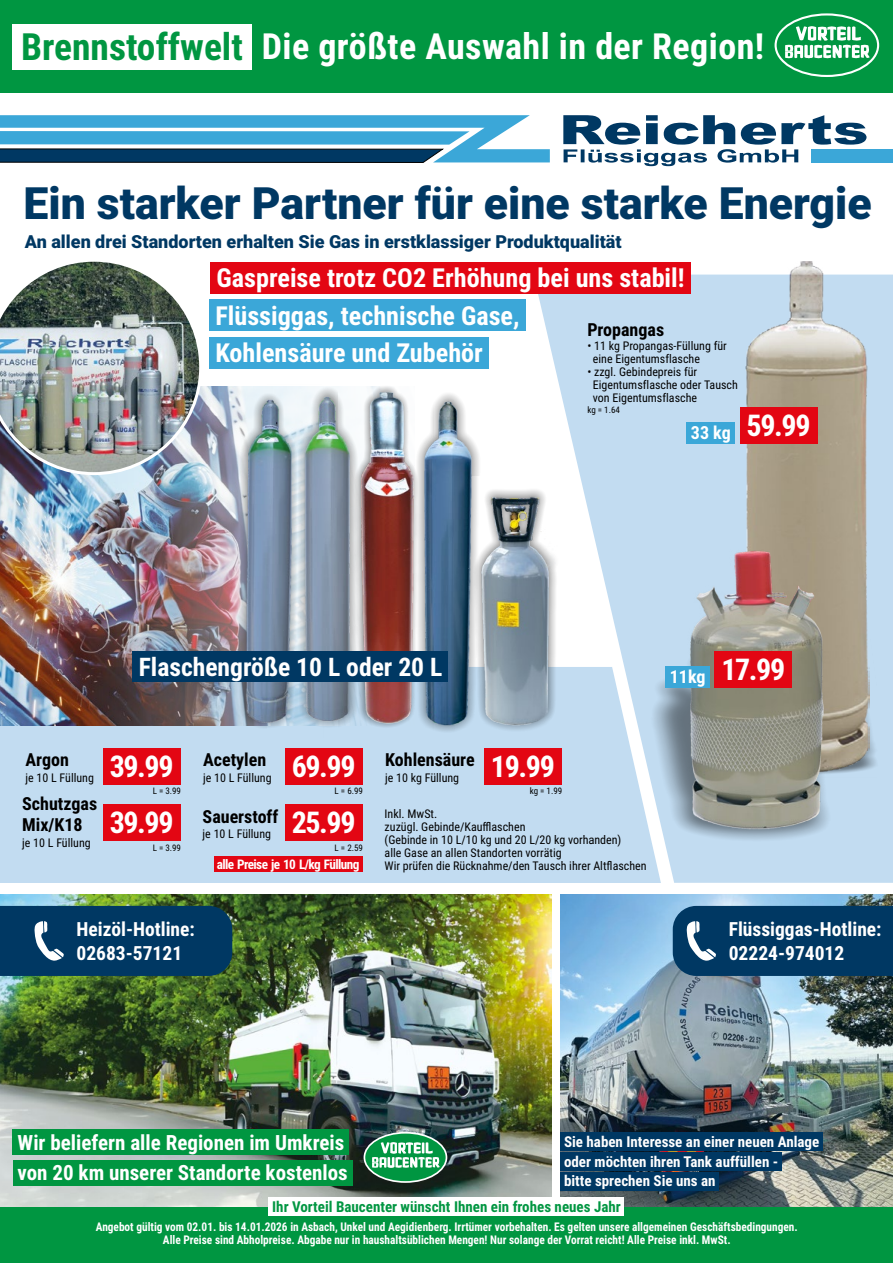
<style>
.page{position:relative;width:893px;height:1263px;background:#fff}
.page>*{position:absolute;margin:0;border:0;box-sizing:border-box;transform-origin:0 0}
.t1{font:900 44.55px "Roboto";color:#003863}
.t2{font:700 36px "Roboto Condensed";letter-spacing:.01em;color:#fff}
.t3{font:700 30px/56.6px "Roboto Condensed";letter-spacing:-.045em;color:#fff}
.t4{font:700 26.1px/37.7px "Roboto Condensed";color:#fff}
.t5{font:700 25.65px "Roboto Condensed";color:#fff}
.t6{font:700 21px/30.3px "Roboto Condensed";color:#fff}
.t7{font:700 19.5px/23.4px "Roboto Condensed";color:#fff}
.t8{font:900 18px "Roboto";color:#003863}
.t9{font:700 18px/21.6px "Roboto Condensed";color:#000}
.t10{font:700 15px/19.8px "Roboto Condensed";color:#fff}
.t11{font:700 15px "Roboto Condensed";color:#009641}
.t12{font:700 13.35px "Roboto Condensed";letter-spacing:-.045em;color:#fff}
.t13{font:12px/12.9px "Roboto Condensed";color:#000}
.t14{font:700 12px/12.9px "Roboto Condensed";color:#fff;text-align:center;scale:.94 1}
.t15{font:9px "Roboto Condensed";color:#000}
.s1{font-size:37.5px;color:#009641}
</style>
<div class="page">
<img style="left:0;top:894px;width:551px;height:313px">
<svg style="left:0;top:115px;width:550px;height:48px"></svg>
<svg style="left:563px;top:115px;width:303px;height:51px"></svg>
<div style="left:811px;top:149px;width:82px;height:13px;background:#3ba7d8"></div>
<div style="left:13px;top:1130px;width:336px;height:25px;background:#009641"></div>
<div style="left:13px;top:1160px;width:340px;height:25px;background:#009641"></div>
<div style="left:0;top:0;width:893px;height:93px;background:#009641"></div>
<div style="left:774px;top:13px;width:105px;height:64px;border:2px solid #fff;border-radius:50%"></div>
<svg style="left:785px;top:26px;width:85px;height:32px"></svg>
<div style="left:12px;top:24px;width:240px;height:45px;background:#fff"></div>
<div style="left:364px;top:1133px;width:82px;height:49px;background:#009641;border-radius:50%"></div>
<div style="left:364px;top:1132px;width:83px;height:51px;border:2px solid #fff;border-radius:50%"></div>
<svg style="left:372px;top:1142px;width:68px;height:26px"></svg>
<div style="left:0;top:906px;width:232px;height:70px;background:#003863"></div>
<div style="left:0;top:725px;width:534px;height:158px;background:#c2dcf1"></div>
<svg style="left:534px;top:275px;width:359px;height:608px;background:#c8dff2"></svg>
<img style="left:0;top:386px;width:213px;height:339px">
<div style="left:484px;top:748px;width:78px;height:36px;background:#e30613"></div>
<img style="left:213px;top:386px;width:110px;height:352px">
<img style="left:227px;top:397px;width:41px;height:329px">
<div style="left:268px;top:380px;width:120px;height:357px;background:#000;opacity:.49"></div>
<img style="left:282px;top:394px;width:56px;height:329px">
<div style="left:387px;top:385px;width:123px;height:357px;background:#000;opacity:.49"></div>
<img style="left:434px;top:399px;width:61px;height:329px">
<svg style="left:338px;top:380px;width:96px;height:357px"></svg>
<img style="left:349px;top:387px;width:73px;height:339px">
<div style="left:133px;top:652px;width:315px;height:30px;background:#003863"></div>
<div style="left:455px;top:476px;width:119px;height:268px;background:#000;opacity:.49"></div>
<img style="left:469px;top:490px;width:92px;height:240px">
<div style="left:103px;top:748px;width:78px;height:36px;background:#e30613"></div>
<div style="left:214px;top:856px;width:148px;height:16px;background:#e30613"></div>
<div style="left:103px;top:805px;width:78px;height:36px;background:#e30613"></div>
<div style="left:285px;top:748px;width:77px;height:36px;background:#e30613"></div>
<div style="left:285px;top:805px;width:77px;height:36px;background:#e30613"></div>
<div style="left:209px;top:300px;width:317px;height:31px;background:#3ba7d8"></div>
<div style="left:209px;top:337px;width:280px;height:32px;background:#3ba7d8"></div>
<img style="left:0;top:261px;width:202px;height:214px">
<img style="left:561px;top:894px;width:332px;height:313px">
<div style="left:561px;top:1132px;width:262px;height:18px;background:#003863"></div>
<div style="left:561px;top:1152px;width:221px;height:18px;background:#003863"></div>
<div style="left:561px;top:1172px;width:158px;height:18px;background:#003863"></div>
<div style="left:673px;top:906px;width:220px;height:70px;background:#003863"></div>
<div style="left:0;top:1207px;width:893px;height:56px;background:#009641"></div>
<div style="left:211px;top:262px;width:479px;height:32px;background:#e30613"></div>
<div style="left:870px;top:622px;width:19px;height:155px;background:#c2dcf1"></div>
<img style="left:746px;top:261px;width:124px;height:379px">
<svg style="left:591px;top:640px;width:285px;height:216px;background:#c5d7e5"></svg>
<img style="left:657px;top:543px;width:188px;height:295px">
<div style="left:666px;top:666px;width:44px;height:22px;background:#3ba7d8"></div>
<div style="left:714px;top:652px;width:78px;height:36px;background:#e30613"></div>
<div style="left:687px;top:422px;width:48px;height:22px;background:#3ba7d8"></div>
<div style="left:740px;top:408px;width:77px;height:36px;background:#e30613"></div>
<div style="left:269px;top:1197px;width:355px;height:18px;background:#fff"></div>
<h2 class="t2" style="left:21px;top:21px;width:745px"><span class="s1">Brennstoffwelt</span> Die größte Auswahl in der Region!</h2>
<h1 class="t1" style="left:24px;top:172px;width:850px">Ein starker Partner für eine starke Energie</h1>
<h3 class="t8" style="left:25px;top:229px;width:598px">An allen drei Standorten erhalten Sie Gas in erstklassiger Produktqualität</h3>
<h3 class="t4" style="left:217px;top:258px;width:470px">Gaspreise trotz CO2 Erhöhung bei uns stabil!</h3>
<h3 class="t4" style="left:215px;top:295px;width:306px">Flüssiggas, technische Gase,<br>Kohlensäure und Zubehör</h3>
<h3 class="t9" style="left:587px;top:318px;width:78px">Propangas</h3>
<p class="t13" style="left:593px;top:339px;width:136px;text-indent:-5px">• 11 kg Propangas-Füllung für eine Eigentumsflasche</p>
<p class="t13" style="left:593px;top:365px;width:147px;text-indent:-5px">• zzgl. Gebindepreis für<br>Eigentumsflasche oder Tausch von Eigentumsflasche</p>
<p class="t15" style="left:587px;top:403px;width:34px">kg = 1.64</p>
<h3 class="t3" style="left:691px;top:396px;width:121px"><sub>33</sub> <sub>kg</sub> 59.99</h3>
<h3 class="t5" style="left:139px;top:649px;width:305px">Flaschengröße 10 L oder 20 L</h3>
<h3 class="t3" style="left:670px;top:640px;width:117px"><sub>11kg</sub> 17.99</h3>
<h3 class="t9" style="left:25px;top:748px;width:45px">Argon</h3>
<p class="t13" style="left:25px;top:771px;width:70px">je 10 L Füllung</p>
<h3 class="t9" style="left:22px;top:792px;width:76px">Schutzgas<br>Mix/K18</h3>
<p class="t13" style="left:22px;top:836px;width:70px">je 10 L Füllung</p>
<h3 class="t9" style="left:203px;top:748px;width:65px">Acetylen</h3>
<p class="t13" style="left:203px;top:771px;width:70px">je 10 L Füllung</p>
<h3 class="t9" style="left:385px;top:748px;width:91px">Kohlensäure</h3>
<p class="t13" style="left:385px;top:771px;width:76px">je 10 kg Füllung</p>
<p class="t13" style="left:385px;top:807px;width:264px">Inkl. MwSt.<br>zuzügl. Gebinde/Kaufflaschen<br>(Gebinde in 10 L/10 kg und 20 L/20 kg vorhanden)<br>alle Gase an allen Standorten vorrätig<br>Wir prüfen die Rücknahme/den Tausch ihrer Altflaschen</p>
<h3 class="t3" style="left:110px;top:737px;width:65px">39.99</h3>
<h3 class="t3" style="left:292px;top:737px;width:65px">69.99<br>25.99</h3>
<h3 class="t3" style="left:491px;top:737px;width:65px">19.99</h3>
<p class="t15" style="left:153px;top:785px;width:30px">L = 3.99</p>
<p class="t15" style="left:335px;top:785px;width:30px">L = 6.99</p>
<p class="t15" style="left:530px;top:785px;width:34px">kg = 1.99</p>
<h3 class="t9" style="left:203px;top:805px;width:77px">Sauerstoff</h3>
<p class="t13" style="left:203px;top:827px;width:70px">je 10 L Füllung</p>
<h3 class="t3" style="left:110px;top:793px;width:65px">39.99</h3>
<p class="t15" style="left:153px;top:842px;width:30px">L = 3.99</p>
<p class="t15" style="left:335px;top:842px;width:30px">L = 2.59</p>
<p class="t12" style="left:217px;top:854px;width:144px">alle Preise je 10 L/kg Füllung</p>
<h3 class="t7" style="left:77px;top:917px;width:120px">Heizöl-Hotline:<br>02683-57121</h3>
<h3 class="t6" style="left:18px;top:1126px;width:332px">Wir beliefern alle Regionen im Umkreis von 20 km unserer Standorte kostenlos</h3>
<h3 class="t7" style="left:729px;top:917px;width:154px">Flüssiggas-Hotline:<br>02224-974012</h3>
<p class="t10" style="left:564px;top:1131px;width:257px">Sie haben Interesse an einer neuen Anlage oder möchten ihren Tank auffüllen -<br>bitte sprechen Sie uns an</p>
<p class="t11" style="left:272px;top:1196px;width:350px">Ihr Vorteil Baucenter wünscht Ihnen ein frohes neues Jahr</p>
<p class="t14" style="left:96px;top:1220px;width:748px">Angebot gültig vom 02.01. bis 14.01.2026 in Asbach, Unkel und Aegidienberg. Irrtümer vorbehalten. Es gelten unsere allgemeinen Geschäftsbedingungen.<br>Alle Preise sind Abholpreise. Abgabe nur in haushaltsüblichen Mengen! Nur solange der Vorrat reicht! Alle Preise inkl. MwSt.</p>
</div>
